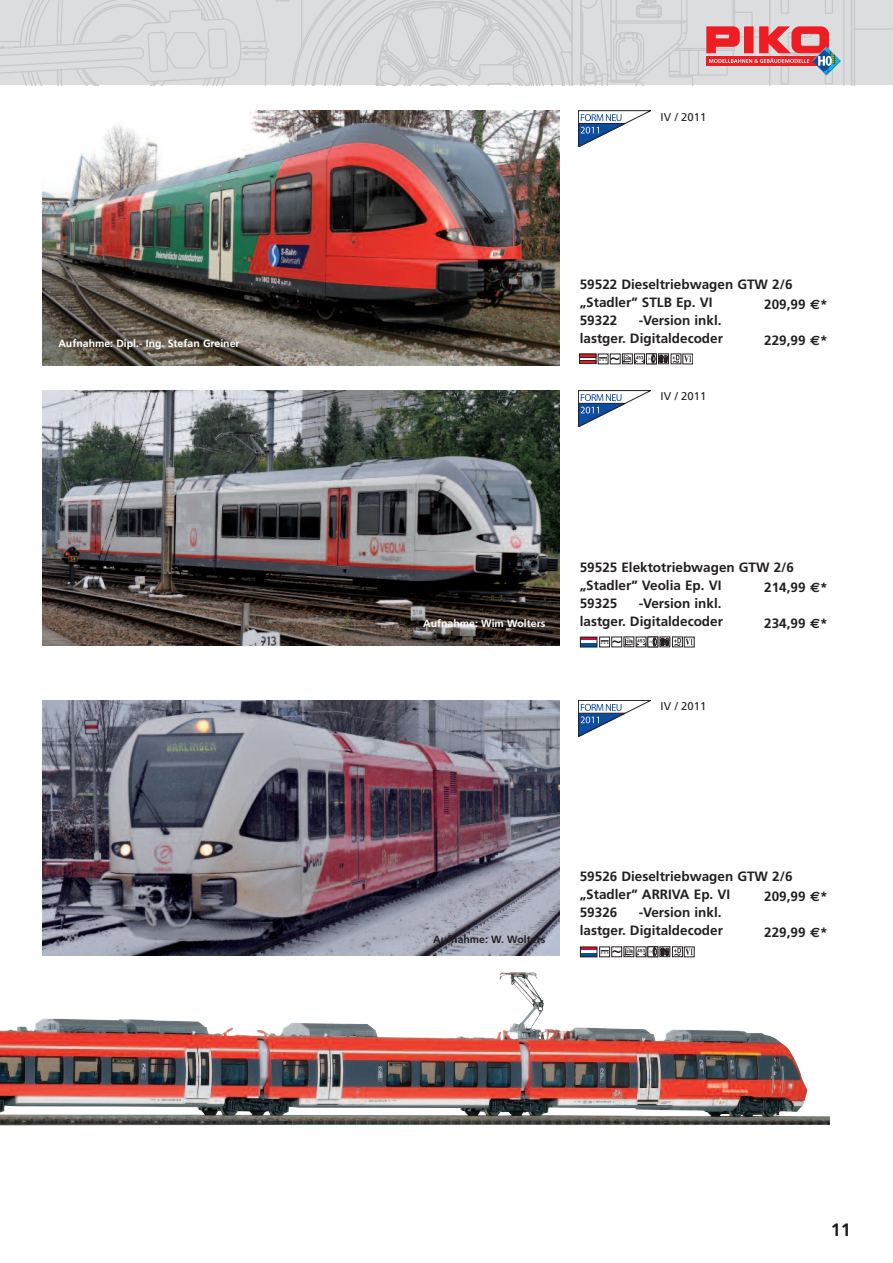
<style>
.page{position:relative;width:893px;height:1263px;background:#fff}
.page>*{position:absolute;margin:0;border:0;box-sizing:border-box;transform-origin:0 0}
.t1{font:700 18px "Frutiger";color:#231f20}
.t2{font:700 13.5px/18px "Frutiger";color:#231f20}
.t3{font:11.25px "Frutiger";color:#231f20}
.t4{font:700 10.5px "Frutiger";color:#fff}
.t5{font:700 10.5px "Frutiger";color:#231f20}
.s1{font-family:"Euro Sans"}
</style>
<div class="page">
<div style="left:0;top:0;width:893px;height:85px;background:#dcdddf"></div>
<hr style="left:854px;top:29px;width:39px;height:1px;background:#c7c8ca">
<svg style="left:0;top:0;width:269px;height:86px"></svg>
<hr style="left:851px;top:0;width:1px;height:85px;background:#c7c8ca">
<hr style="left:843px;top:0;width:1px;height:85px;background:#c7c8ca">
<hr style="left:854px;top:0;width:1px;height:85px;background:#c7c8ca">
<svg style="left:275px;top:0;width:566px;height:86px"></svg>
<img style="left:43px;top:111px;width:516px;height:255px">
<img style="left:43px;top:390px;width:516px;height:256px">
<img style="left:43px;top:700px;width:516px;height:255px">
<svg style="left:581px;top:357px;width:13px;height:4px"></svg>
<div style="left:579px;top:354px;width:17px;height:10px;border:1px solid #231f20"></div>
<div style="left:598px;top:354px;width:10px;height:10px;border:1px solid #231f20"></div>
<svg style="left:599px;top:354px;width:92px;height:10px"></svg>
<hr style="left:580px;top:637px;width:17px;height:3px;background:#cd0d40">
<svg style="left:582px;top:643px;width:13px;height:1px"></svg>
<hr style="left:580px;top:644px;width:17px;height:3px;background:#01519b">
<div style="left:599px;top:637px;width:11px;height:10px;border:1px solid #231f20"></div>
<div style="left:684px;top:637px;width:10px;height:10px;border:1px solid #231f20"></div>
<svg style="left:601px;top:637px;width:92px;height:10px"></svg>
<hr style="left:580px;top:947px;width:17px;height:3px;background:#cd0d40">
<hr style="left:580px;top:953px;width:17px;height:4px;background:#01519b">
<div style="left:580px;top:947px;width:17px;height:10px;border:1px solid #231f20"></div>
<div style="left:599px;top:947px;width:11px;height:10px;border:1px solid #231f20"></div>
<svg style="left:601px;top:947px;width:92px;height:10px"></svg>
<svg style="left:578px;top:111px;width:73px;height:36px"></svg>
<svg style="left:578px;top:390px;width:73px;height:37px"></svg>
<svg style="left:578px;top:700px;width:73px;height:37px"></svg>
<img style="left:0;top:972px;width:829px;height:154px">
<p class="t4" style="left:58px;top:339px;width:183px">Aufnahme: Dipl.- Ing. Stefan Greiner</p>
<p class="t3" style="left:661px;top:112px;width:47px">IV / 2011</p>
<p class="t2" style="left:580px;top:276px;width:214px">59522 Dieseltriebwagen GTW 2/6 „Stadler” STLB Ep. VI<br>59322</p>
<p class="t2" style="left:764px;top:296px;width:65px">209,99 <span class="s1">€</span>*</p>
<p class="t2" style="left:764px;top:332px;width:65px">229,99 <span class="s1">€</span>*</p>
<p class="t2" style="left:580px;top:312px;width:145px;text-align:right">-Version inkl.<br>lastger. Digitaldecoder</p>
<p class="t3" style="left:661px;top:392px;width:47px">IV / 2011</p>
<p class="t4" style="left:423px;top:619px;width:124px">Aufnahme: Wim Wolters</p>
<p class="t2" style="left:580px;top:559px;width:216px">59525 Elektotriebwagen GTW 2/6 „Stadler” Veolia Ep. VI<br>59325</p>
<p class="t2" style="left:764px;top:579px;width:65px">214,99 <span class="s1">€</span>*</p>
<p class="t2" style="left:764px;top:615px;width:65px">234,99 <span class="s1">€</span>*</p>
<p class="t2" style="left:580px;top:595px;width:145px;text-align:right">-Version inkl.<br>lastger. Digitaldecoder</p>
<p class="t3" style="left:661px;top:702px;width:47px">IV / 2011</p>
<p class="t5" style="left:433px;top:935px;width:114px">Aufnahme: W. Wolters</p>
<p class="t2" style="left:580px;top:869px;width:214px">59526 Dieseltriebwagen GTW 2/6 „Stadler” ARRIVA Ep. VI<br>59326</p>
<p class="t2" style="left:764px;top:889px;width:65px">209,99 <span class="s1">€</span>*</p>
<p class="t2" style="left:764px;top:925px;width:65px">229,99 <span class="s1">€</span>*</p>
<p class="t2" style="left:580px;top:905px;width:145px;text-align:right">-Version inkl.<br>lastger. Digitaldecoder</p>
<h1 class="t1" style="left:831px;top:1222px;width:22px">11</h1>
</div>
